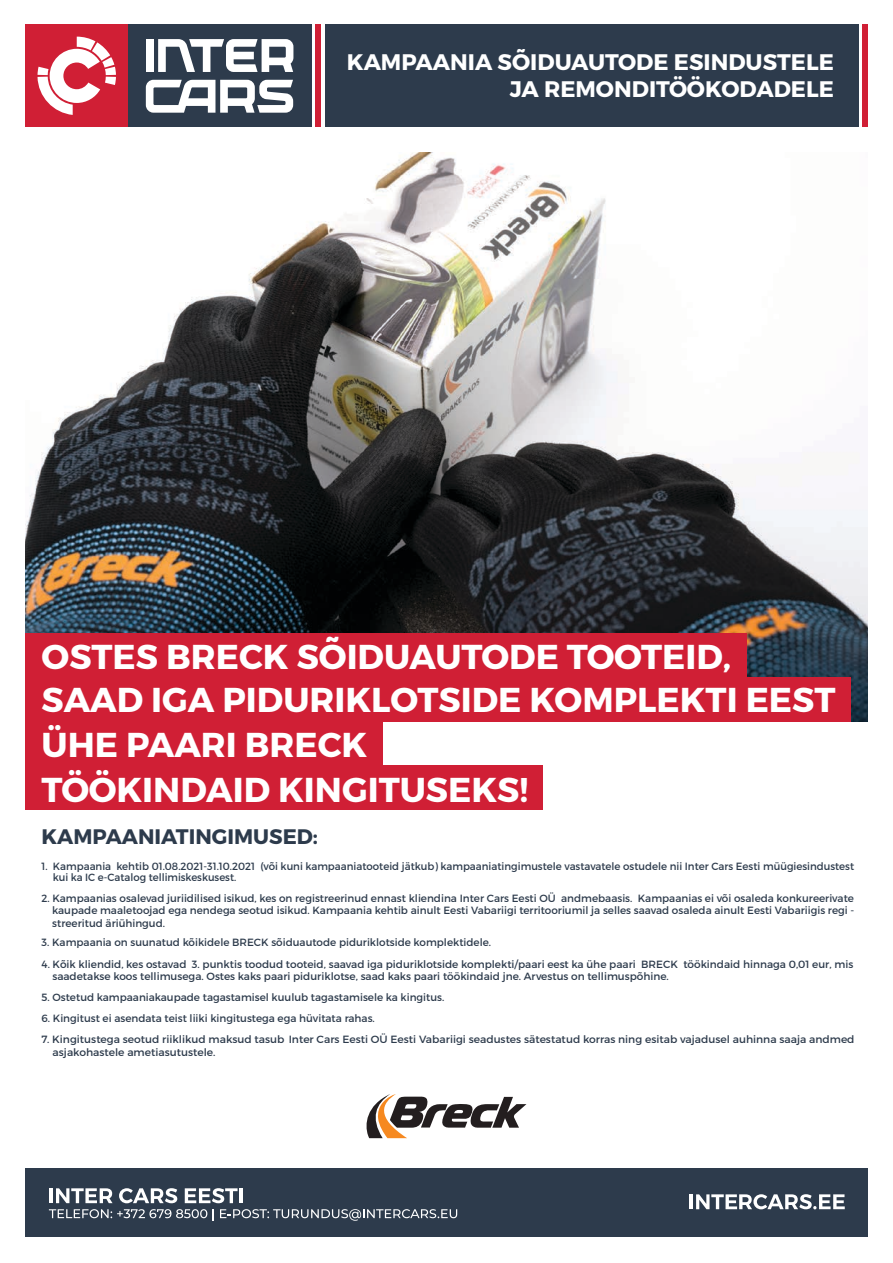
<style>
.page{position:relative;width:893px;height:1263px;background:#fff}
.page>*{position:absolute;margin:0;border:0;box-sizing:border-box;transform-origin:0 0}
.t1{font:700 34.5px/44.2px "Montserrat";color:#fff}
.t2{font:700 22.5px/27px "Montserrat";color:#fff;text-align:right}
.t3{font:700 21px "Montserrat";color:#2d3b4c}
.t4{font:10.5px/12.6px "Montserrat";color:#2d3b4c}
.t5{font:10.5px "Montserrat";color:#2d3b4c;scale:.96 1}
</style>
<div class="page">
<img style="left:26px;top:153px;width:841px;height:568px">
<div style="left:128px;top:25px;width:183px;height:102px;background:#2d3b4c"></div>
<div style="left:316px;top:25px;width:5px;height:102px;background:#d01f35"></div>
<div style="left:26px;top:25px;width:102px;height:102px;background:#d01f35"></div>
<div style="left:146px;top:39px;width:7px;height:33px;background:#fff"></div>
<svg style="left:146px;top:80px;width:147px;height:33px"></svg>
<svg style="left:158px;top:39px;width:135px;height:33px"></svg>
<svg style="left:38px;top:37px;width:78px;height:78px"></svg>
<div style="left:325px;top:25px;width:533px;height:102px;background:#2d3b4c"></div>
<div style="left:863px;top:25px;width:5px;height:102px;background:#d01f35"></div>
<div style="left:26px;top:1169px;width:842px;height:68px;background:#2d3b4c"></div>
<hr style="left:689px;top:1194px;width:4px;height:15px;background:#fff">
<svg style="left:696px;top:1194px;width:149px;height:15px"></svg>
<hr style="left:49px;top:1188px;width:4px;height:15px;background:#fff">
<svg style="left:56px;top:1188px;width:57px;height:15px"></svg>
<svg style="left:119px;top:1188px;width:58px;height:15px"></svg>
<svg style="left:185px;top:1188px;width:53px;height:15px"></svg>
<hr style="left:239px;top:1188px;width:4px;height:15px;background:#fff">
<svg style="left:49px;top:1209px;width:158px;height:9px"></svg>
<svg style="left:220px;top:1209px;width:237px;height:12px"></svg>
<div style="left:26px;top:721px;width:356px;height:44px;background:#d01f35"></div>
<div style="left:26px;top:765px;width:517px;height:45px;background:#d01f35"></div>
<div style="left:26px;top:677px;width:825px;height:44px;background:#d01f35"></div>
<div style="left:26px;top:633px;width:721px;height:44px;background:#d01f35"></div>
<svg style="left:366px;top:1094px;width:160px;height:44px"></svg>
<h2 class="t2" style="left:347px;top:48px;width:488px">KAMPAANIA SÕIDUAUTODE ESINDUSTELE<br>JA REMONDITÖÖKODADELE</h2>
<h1 class="t1" style="left:42px;top:635px;width:795px">OSTES BRECK SÕIDUAUTODE TOOTEID,<br>SAAD IGA PIDURIKLOTSIDE KOMPLEKTI EEST<br>ÜHE PAARI BRECK<br>TÖÖKINDAID KINGITUSEKS!</h1>
<h3 class="t3" style="left:42px;top:824px;width:278px">KAMPAANIATINGIMUSED:</h3>
<p class="t5" style="left:42px;top:860px;width:848px">1. Kampaania kehtib 01.08.2021-31.10.2021 (või kuni kampaaniatooteid jätkub) kampaaniatingimustele vastavatele ostudele nii Inter Cars Eesti müügiesindustest</p>
<p class="t4" style="left:52px;top:891px;width:803px;text-align:justify;text-indent:-11px">2. Kampaanias osalevad juriidilised isikud, kes on registreerinud ennast kliendina Inter Cars Eesti OÜ andmebaasis. Kampaanias ei või osaleda konkureerivate kaupade maaletoojad ega nendega seotud isikud. Kampaania kehtib ainult Eesti Vabariigi territooriumil ja selles saavad osaleda ainult Eesti Vabariigis regi - streeritud äriühingud.</p>
<p class="t4" style="left:42px;top:936px;width:451px">3. Kampaania on suunatud kõikidele BRECK sõiduautode piduriklotside komplektidele.</p>
<p class="t4" style="left:52px;top:958px;width:802px;text-indent:-11px">4. Kõik kliendid, kes ostavad 3. punktis toodud tooteid, saavad iga piduriklotside komplekti/paari eest ka ühe paari BRECK töökindaid hinnaga 0,01 eur, mis saadetakse koos tellimusega. Ostes kaks paari piduriklotse, saad kaks paari töökindaid jne. Arvestus on tellimuspõhine.</p>
<p class="t4" style="left:42px;top:991px;width:404px">5. Ostetud kampaaniakaupade tagastamisel kuulub tagastamisele ka kingitus.</p>
<p class="t4" style="left:42px;top:1012px;width:335px">6. Kingitust ei asendata teist liiki kingitustega ega hüvitata rahas.</p>
<p class="t4" style="left:53px;top:1033px;width:803px;text-indent:-11px">7. Kingitustega seotud riiklikud maksud tasub Inter Cars Eesti OÜ Eesti Vabariigi seadustes sätestatud korras ning esitab vajadusel auhinna saaja andmed asjakohastele ametiasutustele.</p>
<p class="t4" style="left:53px;top:871px;width:185px">kui ka IC e-Catalog tellimiskeskusest.</p>
</div>
